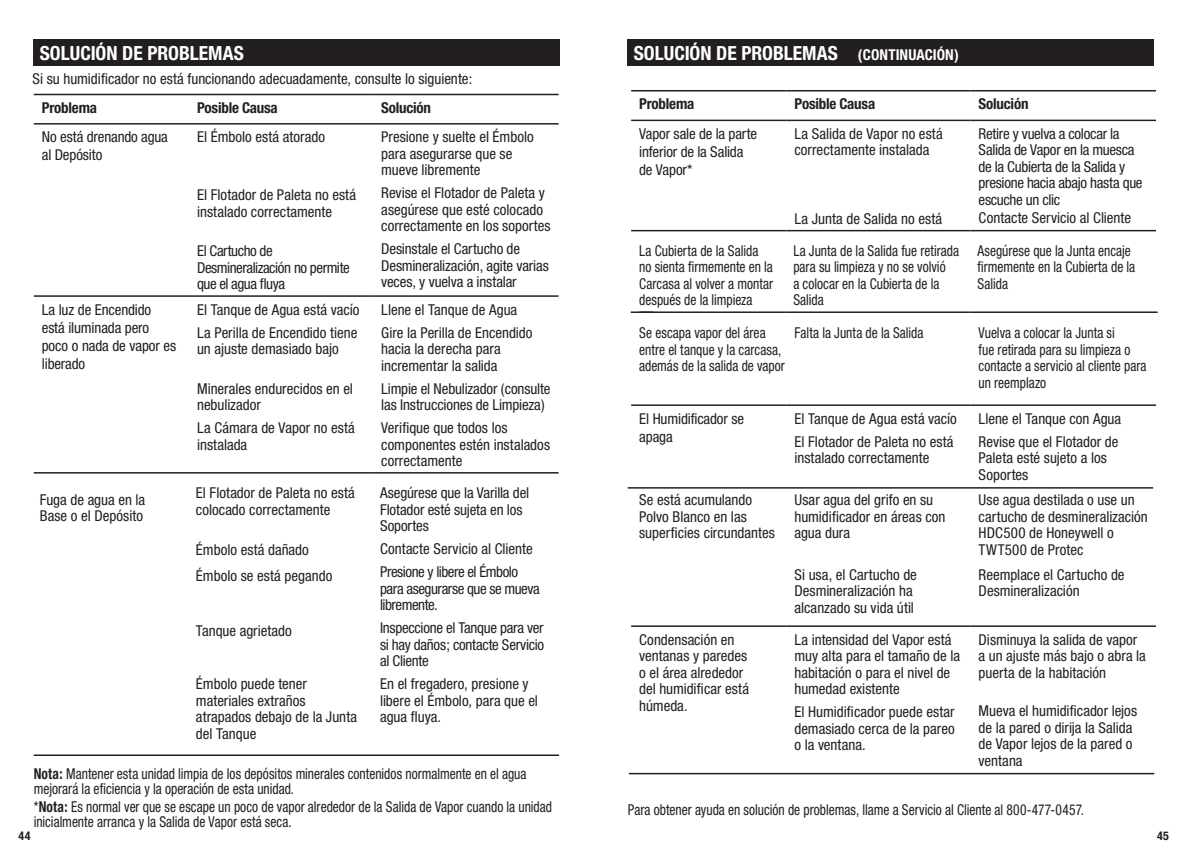
<style>
.page{position:relative;width:1188px;height:864px;background:#fff}
.page>*{position:absolute;margin:0;border:0;box-sizing:border-box;transform-origin:0 0}
.t1{font:700 condensed 19.5px "Helvetica Neue";color:#fff}
.t2{font:condensed 15px/16.5px "Helvetica Neue";color:#231f20}
.t3{font:condensed 15px/16.5px "Helvetica Neue";color:#231f20;scale:.9 1}
.t4{font:condensed 15px/16.5px "Helvetica Neue";letter-spacing:-.02em;color:#231f20}
.t5{font:condensed 15px/16.5px "Helvetica Neue";letter-spacing:-.03em;color:#231f20}
.t6{font:700 condensed 15px "Helvetica Neue";letter-spacing:-.015em;color:#231f20}
.t7{font:700 condensed 12px "Helvetica Neue";color:#231f20}
.s1{font-size:15px}
.s2{font-weight:700}
</style>
<div class="page">
<div style="left:33px;top:39px;width:526px;height:27px;background:#231f20"></div>
<div style="left:627px;top:39px;width:526px;height:27px;background:#231f20"></div>
<hr style="left:34px;top:123px;width:155px;height:2px;background:#231f20">
<hr style="left:189px;top:123px;width:184px;height:2px;background:#231f20">
<hr style="left:373px;top:123px;width:186px;height:2px;background:#231f20">
<hr style="left:34px;top:295px;width:155px;height:2px;background:#231f20">
<hr style="left:189px;top:295px;width:184px;height:2px;background:#231f20">
<hr style="left:373px;top:295px;width:186px;height:2px;background:#231f20">
<hr style="left:34px;top:472px;width:155px;height:2px;background:#231f20">
<hr style="left:189px;top:472px;width:184px;height:2px;background:#231f20">
<hr style="left:373px;top:472px;width:186px;height:2px;background:#231f20">
<hr style="left:34px;top:94px;width:155px;height:1px;background:#231f20">
<hr style="left:189px;top:94px;width:184px;height:1px;background:#231f20">
<hr style="left:373px;top:94px;width:186px;height:1px;background:#231f20">
<hr style="left:631px;top:120px;width:155px;height:1px;background:#231f20">
<hr style="left:786px;top:120px;width:184px;height:1px;background:#231f20">
<hr style="left:970px;top:120px;width:186px;height:1px;background:#231f20">
<hr style="left:631px;top:230px;width:155px;height:1px;background:#231f20">
<hr style="left:786px;top:230px;width:184px;height:1px;background:#231f20">
<hr style="left:970px;top:230px;width:186px;height:1px;background:#231f20">
<hr style="left:631px;top:404px;width:155px;height:2px;background:#231f20">
<hr style="left:786px;top:404px;width:184px;height:2px;background:#231f20">
<hr style="left:970px;top:404px;width:186px;height:2px;background:#231f20">
<hr style="left:631px;top:625px;width:155px;height:2px;background:#231f20">
<hr style="left:786px;top:625px;width:184px;height:2px;background:#231f20">
<hr style="left:970px;top:625px;width:186px;height:2px;background:#231f20">
<hr style="left:631px;top:90px;width:155px;height:2px;background:#231f20">
<hr style="left:786px;top:90px;width:184px;height:2px;background:#231f20">
<hr style="left:970px;top:90px;width:186px;height:2px;background:#231f20">
<hr style="left:639px;top:311px;width:146px;height:2px;background:#231f20">
<hr style="left:785px;top:311px;width:184px;height:2px;background:#231f20">
<hr style="left:969px;top:311px;width:189px;height:2px;background:#231f20">
<hr style="left:628px;top:487px;width:525px;height:2px;background:#231f20">
<hr style="left:34px;top:754px;width:525px;height:2px;background:#231f20">
<hr style="left:629px;top:773px;width:525px;height:1px;background:#231f20">
<hr style="left:631px;top:311px;width:22px;height:2px;background:#231f20">
<h1 class="t1" style="left:40px;top:42px;width:206px">SOLUCIÓN DE PROBLEMAS</h1>
<h1 class="t1" style="left:634px;top:42px;width:327px">SOLUCIÓN DE PROBLEMAS <span class="s1">(CONTINUACIÓN)</span></h1>
<p class="t6" style="left:42px;top:98px;width:57px">Problema</p>
<p class="t6" style="left:197px;top:98px;width:82px">Posible Causa</p>
<p class="t6" style="left:381px;top:98px;width:51px">Solución</p>
<p class="t2" style="left:42px;top:128px;width:128px;line-height:18px">No está drenando agua al Depósito</p>
<p class="t2" style="left:197px;top:129px;width:129px">El Émbolo está atorado</p>
<p class="t2" style="left:197px;top:187px;width:161px">El Flotador de Paleta no está instalado correctamente</p>
<p class="t5" style="left:197px;top:243px;width:154px">El Cartucho de<br>Desmineralización no permite que el agua fluya</p>
<p class="t2" style="left:33px;top:70px;width:441px">Si su humidificador no está funcionando adecuadamente, consulte lo siguiente:</p>
<p class="t6" style="left:639px;top:95px;width:57px">Problema</p>
<p class="t6" style="left:794px;top:95px;width:82px">Posible Causa</p>
<p class="t6" style="left:979px;top:95px;width:51px">Solución</p>
<p class="t2" style="left:639px;top:125px;width:119px;line-height:18px">Vapor sale de la parte inferior de la Salida de Vapor*</p>
<p class="t2" style="left:794px;top:125px;width:150px">La Salida de Vapor no está correctamente instalada</p>
<p class="t2" style="left:794px;top:210px;width:149px">La Junta de Salida no está</p>
<p class="t4" style="left:979px;top:125px;width:166px">Retire y vuelva a colocar la<br>Salida de Vapor en la muesca de la Cubierta de la Salida y presione hacia abajo hasta que escuche un clic</p>
<p class="t2" style="left:979px;top:210px;width:154px">Contacte Servicio al Cliente</p>
<p class="t2" style="left:381px;top:129px;width:154px">Presione y suelte el Émbolo para asegurarse que se mueve libremente</p>
<p class="t2" style="left:381px;top:185px;width:171px">Revise el Flotador de Paleta y asegúrese que esté colocado correctamente en los soportes</p>
<p class="t2" style="left:381px;top:241px;width:169px">Desinstale el Cartucho de<br>Desmineralización, agite varias veces, y vuelva a instalar</p>
<p class="t3" style="left:639px;top:242px;width:150px">La Cubierta de la Salida no sienta firmemente en la<br>Carcasa al volver a montar después de la limpieza</p>
<p class="t3" style="left:793px;top:242px;width:186px">La Junta de la Salida fue retirada para su limpieza y no se volvió<br>a colocar en la Cubierta de la<br>Salida</p>
<p class="t3" style="left:977px;top:242px;width:177px">Asegúrese que la Junta encaje firmemente en la Cubierta de la<br>Salida</p>
<p class="t3" style="left:639px;top:325px;width:163px">Se escapa vapor del área entre el tanque y la carcasa, además de la salida de vapor</p>
<p class="t3" style="left:794px;top:325px;width:145px">Falta la Junta de la Salida</p>
<p class="t3" style="left:979px;top:325px;width:188px">Vuelva a colocar la Junta si<br>fue retirada para su limpieza o contacte a servicio al cliente para un reemplazo</p>
<p class="t2" style="left:639px;top:409px;width:106px;line-height:18px">El Humidificador se apaga</p>
<p class="t2" style="left:794px;top:407px;width:164px;line-height:23px">El Tanque de Agua está vacío<br>El Flotador de Paleta no está</p>
<p class="t2" style="left:794px;top:450px;width:137px">instalado correctamente</p>
<p class="t2" style="left:42px;top:300px;width:136px;line-height:18px">La luz de Encendido está iluminada pero poco o nada de vapor es liberado</p>
<p class="t2" style="left:197px;top:298px;width:164px;line-height:23px">El Tanque de Agua está vacío<br>La Perilla de Encendido tiene</p>
<p class="t2" style="left:381px;top:298px;width:153px;line-height:23px">Llene el Tanque de Agua<br>Gire la Perilla de Encendido</p>
<p class="t2" style="left:381px;top:340px;width:121px">hacia la derecha para incrementar la salida</p>
<p class="t2" style="left:381px;top:380px;width:171px">Limpie el Nebulizador (consulte las Instrucciones de Limpieza)</p>
<p class="t2" style="left:381px;top:419px;width:170px">Verifique que todos los componentes estén instalados correctamente</p>
<p class="t2" style="left:197px;top:340px;width:143px">un ajuste demasiado bajo</p>
<p class="t2" style="left:197px;top:380px;width:157px">Minerales endurecidos en el nebulizador</p>
<p class="t2" style="left:197px;top:419px;width:159px">La Cámara de Vapor no está instalada</p>
<p class="t2" style="left:979px;top:407px;width:144px;line-height:23px">Llene el Tanque con Agua<br>Revise que el Flotador de</p>
<p class="t2" style="left:979px;top:450px;width:130px">Paleta esté sujeto a los<br>Soportes</p>
<p class="t2" style="left:380px;top:484px;width:151px">Asegúrese que la Varilla del<br>Flotador esté sujeta en los<br>Soportes</p>
<p class="t2" style="left:380px;top:537px;width:154px;line-height:23px">Contacte Servicio al Cliente<br>Presione y libere el Émbolo</p>
<p class="t5" style="left:380px;top:580px;width:161px">para asegurarse que se mueva libremente.</p>
<p class="t2" style="left:380px;top:619px;width:166px;text-align:justify">Inspeccione el Tanque para ver si hay daños; contacte Servicio al Cliente</p>
<p class="t2" style="left:380px;top:675px;width:159px">En el fregadero, presione y libere el Émbolo, para que el agua fluya.</p>
<p class="t2" style="left:196px;top:485px;width:161px">El Flotador de Paleta no está colocado correctamente</p>
<p class="t2" style="left:196px;top:536px;width:138px;line-height:26px">Émbolo está dañado<br>Émbolo se está pegando</p>
<p class="t2" style="left:639px;top:491px;width:137px">Se está acumulando<br>Polvo Blanco en las superficies circundantes</p>
<p class="t2" style="left:794px;top:491px;width:153px">Usar agua del grifo en su humidificador en áreas con agua dura</p>
<p class="t2" style="left:979px;top:491px;width:171px">Use agua destilada o use un cartucho de desmineralización<br>HDC500 de Honeywell o<br>TWT500 de Protec</p>
<p class="t2" style="left:794px;top:566px;width:124px">Si usa, el Cartucho de<br>Desmineralización ha alcanzado su vida útil</p>
<p class="t2" style="left:979px;top:566px;width:148px">Reemplace el Cartucho de<br>Desmineralización</p>
<p class="t2" style="left:639px;top:631px;width:111px">Condensación en ventanas y paredes o el área alrededor del humidificar está húmeda.</p>
<p class="t2" style="left:794px;top:631px;width:167px">La intensidad del Vapor está muy alta para el tamaño de la habitación o para el nivel de humedad existente</p>
<p class="t2" style="left:40px;top:491px;width:107px">Fuga de agua en la<br>Base o el Depósito</p>
<p class="t2" style="left:196px;top:622px;width:97px">Tanque agrietado</p>
<p class="t2" style="left:196px;top:675px;width:163px">Émbolo puede tener materiales extraños atrapados debajo de la Junta del Tanque</p>
<p class="t2" style="left:979px;top:631px;width:169px">Disminuya la salida de vapor a un ajuste más bajo o abra la puerta de la habitación</p>
<p class="t2" style="left:979px;top:703px;width:160px">Mueva el humidificador lejos de la pared o dirija la Salida de Vapor lejos de la pared o ventana</p>
<p class="t2" style="left:794px;top:704px;width:162px;text-align:justify">El Humidificador puede estar demasiado cerca de la pareo o la ventana.</p>
<p class="t3" style="left:34px;top:766px;width:549px;line-height:15px"><span class="s2">Nota:</span> Mantener esta unidad limpia de los depósitos minerales contenidos normalmente en el agua mejorará la eficiencia y la operación de esta unidad.</p>
<p class="t3" style="left:34px;top:799px;width:577px;line-height:15px">*<span class="s2">Nota:</span> Es normal ver que se escape un poco de vapor alrededor de la Salida de Vapor cuando la unidad inicialmente arranca y la Salida de Vapor está seca.</p>
<p class="t3" style="left:628px;top:801px;width:509px">Para obtener ayuda en solución de problemas, llame a Servicio al Cliente al 800-477-0457.</p>
<p class="t7" style="left:19px;top:828px;width:13px">44</p>
<p class="t7" style="left:1157px;top:828px;width:13px">45</p>
</div>
